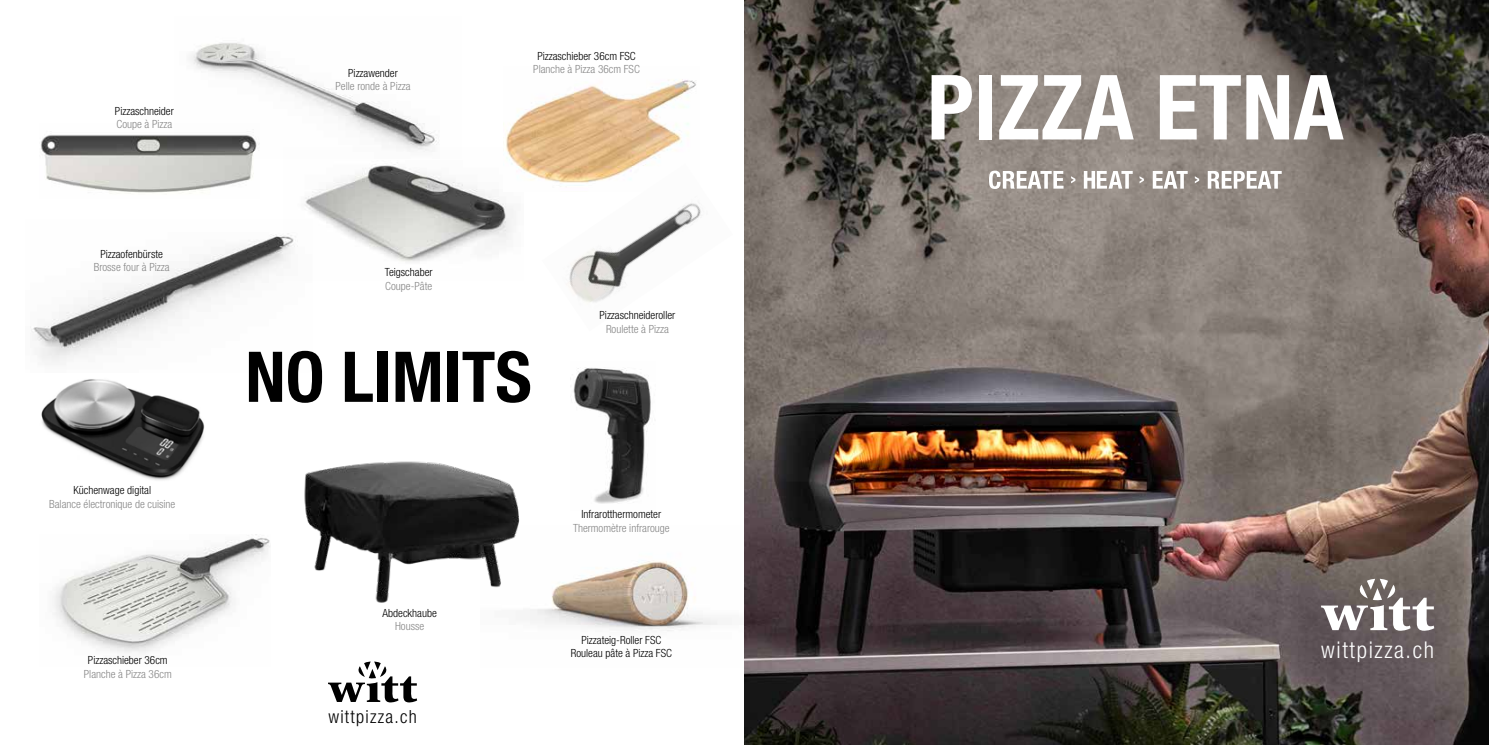
<style>
.page{position:relative;width:1489px;height:745px;background:#fff}
.page>*{position:absolute;margin:0;border:0;box-sizing:border-box;transform-origin:0 0}
.t1{font:700 condensed 90px "Helvetica Neue LT Pro";color:#fff}
.t2{font:700 condensed 70px "Helvetica Neue LT Pro";color:#000}
.t3{font:300 condensed 23.12px "Helvetica Neue LT Pro";letter-spacing:.07em;color:#fff}
.t4{font:300 condensed 18.12px "Helvetica Neue LT Pro";letter-spacing:.07em;color:#000}
.t5{font:300 condensed 11.25px/13.5px "Helvetica Neue LT Pro";color:#000;text-align:center}
.t6{font:300 condensed 11.25px "Helvetica Neue LT Pro";color:#878787}
</style>
<div class="page">
<img style="left:744px;top:0;width:744px;height:744px">
<svg style="left:1320px;top:578px;width:114px;height:52px"></svg>
<svg style="left:988px;top:170px;width:75px;height:19px"></svg>
<svg style="left:1083px;top:171px;width:49px;height:17px"></svg>
<svg style="left:1152px;top:171px;width:35px;height:17px"></svg>
<svg style="left:1207px;top:171px;width:74px;height:17px"></svg>
<svg style="left:1070px;top:176px;width:5px;height:7px"></svg>
<svg style="left:1139px;top:176px;width:4px;height:7px"></svg>
<svg style="left:1194px;top:176px;width:5px;height:7px"></svg>
<img style="left:573px;top:367px;width:78px;height:137px">
<img style="left:41px;top:135px;width:213px;height:58px">
<img style="left:304px;top:162px;width:210px;height:100px">
<img style="left:30px;top:219px;width:282px;height:141px">
<img style="left:174px;top:42px;width:265px;height:116px">
<img style="left:304px;top:461px;width:216px;height:142px">
<img style="left:53px;top:534px;width:217px;height:119px">
<img style="left:480px;top:525px;width:238px;height:106px">
<img style="left:503px;top:79px;width:193px;height:112px">
<img style="left:41px;top:360px;width:164px;height:120px">
<img style="left:542px;top:164px;width:159px;height:139px">
<svg style="left:328px;top:661px;width:89px;height:41px"></svg>
<p class="t5" style="left:115px;top:104px;width:60px">Pizzaschneider</p>
<p class="t6" style="left:116px;top:118px;width:57px">Coupe à Pizza</p>
<p class="t5" style="left:100px;top:247px;width:64px">Pizzaofenbürste</p>
<p class="t6" style="left:94px;top:260px;width:77px">Brosse four à Pizza</p>
<p class="t5" style="left:74px;top:483px;width:79px">Küchenwage digital</p>
<p class="t6" style="left:49px;top:497px;width:128px">Balance électronique de cuisine</p>
<p class="t5" style="left:88px;top:653px;width:81px">Pizzaschieber 36cm</p>
<p class="t6" style="left:84px;top:666px;width:89px">Planche à Pizza 36cm</p>
<p class="t5" style="left:348px;top:66px;width:51px">Pizzawender</p>
<p class="t6" style="left:335px;top:80px;width:76px">Pelle ronde à Pizza</p>
<p class="t5" style="left:385px;top:265px;width:49px">Teigschaber</p>
<p class="t6" style="left:385px;top:279px;width:48px">Coupe-Pâte</p>
<p class="t5" style="left:537px;top:49px;width:100px">Pizzaschieber 36cm FSC</p>
<p class="t6" style="left:533px;top:63px;width:108px">Planche à Pizza 36cm FSC</p>
<p class="t5" style="left:599px;top:308px;width:77px">Pizzaschneideroller</p>
<p class="t6" style="left:606px;top:322px;width:64px">Roulette à Pizza</p>
<h2 class="t2" style="left:245px;top:336px;width:288px">NO LIMITS</h2>
<p class="t5" style="left:382px;top:605px;width:56px">Abdeckhaube</p>
<p class="t6" style="left:395px;top:619px;width:31px">Housse</p>
<h3 class="t4" style="left:328px;top:705px;width:90px">wittpizza.ch</h3>
<p class="t5" style="left:581px;top:507px;width:81px">Infrarotthermometer</p>
<p class="t6" style="left:573px;top:521px;width:98px">Thermomètre infrarouge</p>
<p class="t5" style="left:570px;top:632px;width:103px">Pizzateig-Roller FSC<br>Rouleau pâte à Pizza FSC</p>
<h1 class="t1" style="left:927px;top:56px;width:418px">PIZZA ETNA</h1>
<h3 class="t3" style="left:1321px;top:635px;width:114px">wittpizza.ch</h3>
</div>
